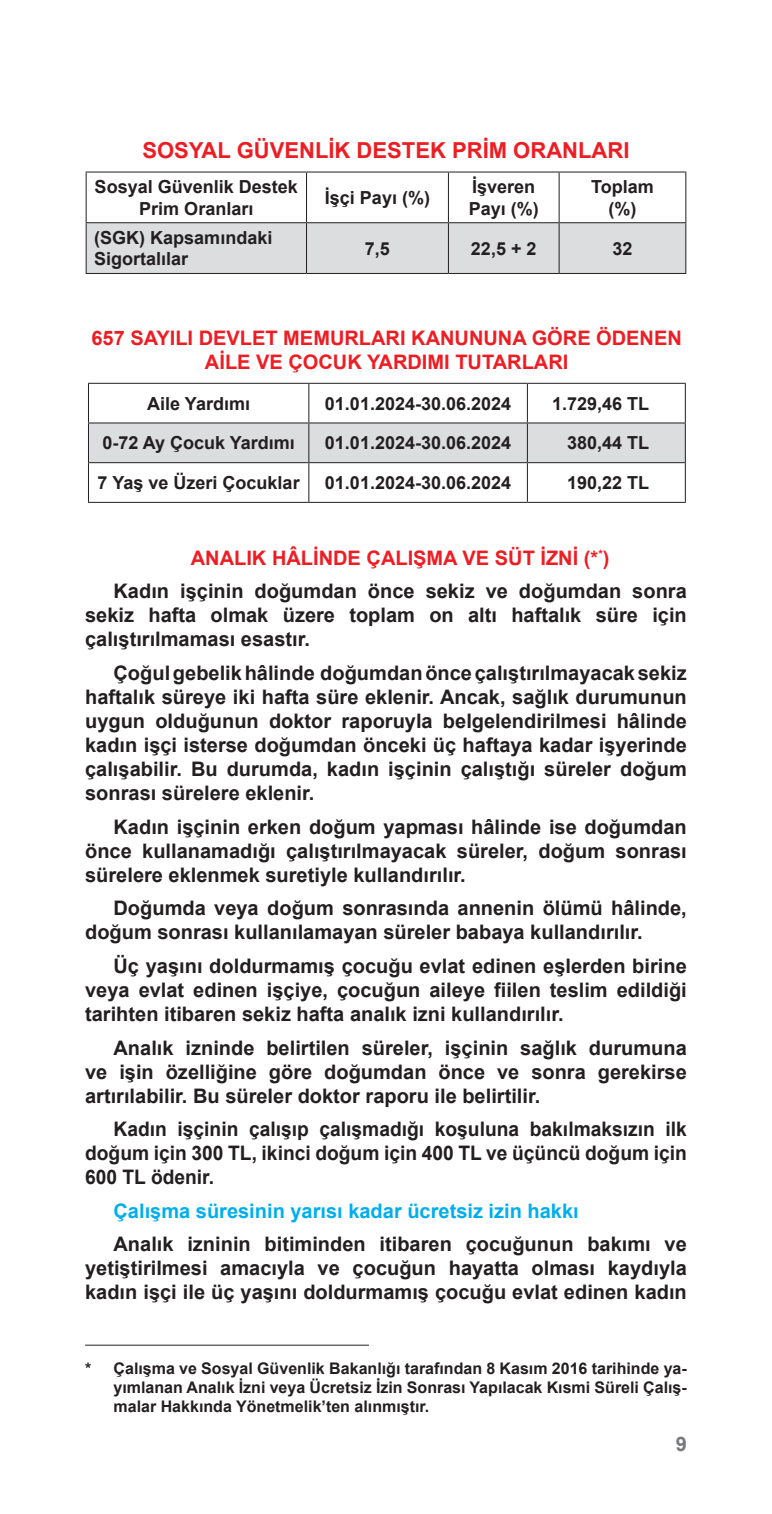
<style>
.page{position:relative;width:772px;height:1514px;background:#fff}
.page>*{position:absolute;margin:0;border:0;box-sizing:border-box;transform-origin:0 0}
.t1{font:700 22px "Arial";color:#ee1d23}
.t2{font:700 20px/24px "Arial";color:#231f20;text-align:justify}
.t3{font:700 20px/24px "Arial";color:#231f20;text-align:justify;scale:.96 1}
.t4{font:700 20px/24px "Arial";color:#ee1d23;text-align:center}
.t5{font:700 20px "Arial";color:#00aeef}
.t6{font:700 20px "Arial";color:#76787b}
.t7{font:700 18px/21.6px "Arial";color:#231f20}
.deepnote{font:700 16px/19.2px "Arial";color:#231f20;text-align:justify}
</style>
<div class="page">
<div style="left:87px;top:223px;width:597px;height:50px;background:#dcdddf"></div>
<hr style="left:86px;top:171px;width:220px;height:1px;background:#231f20">
<hr style="left:86px;top:172px;width:1px;height:50px;background:#231f20">
<hr style="left:306px;top:171px;width:142px;height:1px;background:#231f20">
<hr style="left:306px;top:172px;width:1px;height:50px;background:#231f20">
<hr style="left:448px;top:171px;width:110px;height:1px;background:#231f20">
<hr style="left:447px;top:172px;width:1px;height:50px;background:#231f20">
<hr style="left:558px;top:171px;width:127px;height:1px;background:#231f20">
<hr style="left:558px;top:172px;width:1px;height:50px;background:#231f20">
<hr style="left:684px;top:172px;width:1px;height:50px;background:#231f20">
<hr style="left:86px;top:222px;width:220px;height:1px;background:#231f20">
<hr style="left:86px;top:223px;width:1px;height:50px;background:#231f20">
<hr style="left:306px;top:222px;width:142px;height:1px;background:#231f20">
<hr style="left:306px;top:223px;width:1px;height:50px;background:#231f20">
<hr style="left:448px;top:222px;width:110px;height:1px;background:#231f20">
<hr style="left:447px;top:223px;width:1px;height:50px;background:#231f20">
<hr style="left:558px;top:222px;width:127px;height:1px;background:#231f20">
<hr style="left:558px;top:223px;width:1px;height:50px;background:#231f20">
<hr style="left:684px;top:223px;width:1px;height:50px;background:#231f20">
<hr style="left:86px;top:273px;width:220px;height:1px;background:#231f20">
<hr style="left:306px;top:273px;width:142px;height:1px;background:#231f20">
<hr style="left:448px;top:273px;width:110px;height:1px;background:#231f20">
<hr style="left:558px;top:273px;width:127px;height:1px;background:#231f20">
<svg style="left:89px;top:423px;width:595px;height:79px"></svg>
<hr style="left:88px;top:383px;width:220px;height:1px;background:#231f20">
<hr style="left:88px;top:384px;width:1px;height:38px;background:#231f20">
<hr style="left:308px;top:383px;width:219px;height:1px;background:#231f20">
<hr style="left:308px;top:384px;width:1px;height:38px;background:#231f20">
<hr style="left:527px;top:383px;width:158px;height:1px;background:#231f20">
<hr style="left:526px;top:384px;width:1px;height:38px;background:#231f20">
<hr style="left:684px;top:384px;width:1px;height:38px;background:#231f20">
<hr style="left:88px;top:422px;width:220px;height:1px;background:#231f20">
<hr style="left:88px;top:423px;width:1px;height:39px;background:#231f20">
<hr style="left:308px;top:422px;width:219px;height:1px;background:#231f20">
<hr style="left:308px;top:423px;width:1px;height:39px;background:#231f20">
<hr style="left:527px;top:422px;width:158px;height:1px;background:#231f20">
<hr style="left:526px;top:423px;width:1px;height:39px;background:#231f20">
<hr style="left:684px;top:423px;width:1px;height:39px;background:#231f20">
<hr style="left:88px;top:462px;width:220px;height:1px;background:#231f20">
<hr style="left:88px;top:463px;width:1px;height:39px;background:#231f20">
<hr style="left:308px;top:462px;width:219px;height:1px;background:#231f20">
<hr style="left:308px;top:463px;width:1px;height:39px;background:#231f20">
<hr style="left:527px;top:462px;width:158px;height:1px;background:#231f20">
<hr style="left:526px;top:463px;width:1px;height:39px;background:#231f20">
<hr style="left:684px;top:463px;width:1px;height:39px;background:#231f20">
<hr style="left:88px;top:502px;width:220px;height:1px;background:#231f20">
<hr style="left:308px;top:502px;width:219px;height:1px;background:#231f20">
<hr style="left:527px;top:502px;width:158px;height:1px;background:#231f20">
<hr style="left:85px;top:1344px;width:284px;height:1px;background:#231f20">
<p class="t1" style="left:142px;top:135px;width:488px">SOSYAL GÜVENLİK DESTEK PRİM ORANLARI</p>
<p class="t7" style="left:95px;top:176px;width:205px;text-align:center">Sosyal Güvenlik Destek<br>Prim Oranları</p>
<p class="t7" style="left:324px;top:187px;width:107px">İşçi Payı (%)</p>
<p class="t7" style="left:468px;top:176px;width:72px">İşveren<br>Payı (%)</p>
<p class="t7" style="left:590px;top:176px;width:64px">Toplam</p>
<p class="t7" style="left:608px;top:198px;width:29px">(%)</p>
<p class="t7" style="left:94px;top:227px;width:180px">(SGK) Kapsamındaki<br>Sigortalılar</p>
<p class="t7" style="left:364px;top:238px;width:27px">7,5</p>
<p class="t7" style="left:470px;top:238px;width:67px">22,5 + 2</p>
<p class="t7" style="left:612px;top:238px;width:22px">32</p>
<p class="t4" style="left:91px;top:326px;width:591px">657 SAYILI DEVLET MEMURLARI KANUNUNA GÖRE ÖDENEN<br>AİLE VE ÇOCUK YARDIMI TUTARLARI</p>
<p class="t7" style="left:147px;top:393px;width:104px">Aile Yardımı</p>
<p class="t7" style="left:325px;top:393px;width:188px">01.01.2024-30.06.2024</p>
<p class="t7" style="left:551px;top:393px;width:99px">1.729,46 TL</p>
<p class="t7" style="left:102px;top:432px;width:194px">0-72 Ay Çocuk Yardımı</p>
<p class="t7" style="left:325px;top:432px;width:188px">01.01.2024-30.06.2024</p>
<p class="t7" style="left:566px;top:432px;width:84px">380,44 TL</p>
<p class="t7" style="left:98px;top:472px;width:203px">7 Yaş ve Üzeri Çocuklar</p>
<p class="t7" style="left:325px;top:472px;width:188px">01.01.2024-30.06.2024</p>
<p class="t7" style="left:566px;top:472px;width:84px">190,22 TL</p>
<p class="t4" style="left:191px;top:546px;width:420px">ANALIK HÂLİNDE ÇALIŞMA VE SÜT İZNİ (*<sup>*</sup>)</p>
<p class="t2" style="left:85px;top:579px;width:602px;text-indent:28px">Kadın işçinin doğumdan önce sekiz ve doğumdan sonra sekiz hafta olmak üzere toplam on altı haftalık süre için çalıştırılmaması esastır.</p>
<p class="t2" style="left:85px;top:661px;width:602px;text-indent:28px">Çoğul gebelik hâlinde doğumdan önce çalıştırılmayacak sekiz haftalık süreye iki hafta süre eklenir. Ancak, sağlık durumunun uygun olduğunun doktor raporuyla belgelendirilmesi hâlinde kadın işçi isterse doğumdan önceki üç haftaya kadar işyerinde çalışabilir. Bu durumda, kadın işçinin çalıştığı süreler doğum sonrası sürelere eklenir.</p>
<p class="t2" style="left:85px;top:815px;width:602px;text-indent:28px">Kadın işçinin erken doğum yapması hâlinde ise doğumdan önce kullanamadığı çalıştırılmayacak süreler, doğum sonrası sürelere eklenmek suretiyle kullandırılır.</p>
<p class="t2" style="left:85px;top:896px;width:602px;text-indent:28px">Doğumda veya doğum sonrasında annenin ölümü hâlinde, doğum sonrası kullanılamayan süreler babaya kullandırılır.</p>
<p class="t2" style="left:85px;top:954px;width:602px;text-indent:28px">Üç yaşını doldurmamış çocuğu evlat edinen eşlerden birine veya evlat edinen işçiye, çocuğun aileye fiilen teslim edildiği tarihten itibaren sekiz hafta analık izni kullandırılır.</p>
<p class="t2" style="left:85px;top:1036px;width:602px;text-indent:28px">Analık izninde belirtilen süreler, işçinin sağlık durumuna ve işin özelliğine göre doğumdan önce ve sonra gerekirse artırılabilir. Bu süreler doktor raporu ile belirtilir.</p>
<p class="t3" style="left:85px;top:1117px;width:628px;text-indent:28px">Kadın işçinin çalışıp çalışmadığı koşuluna bakılmaksızın ilk doğum için 300 TL, ikinci doğum için 400 TL ve üçüncü doğum için 600 TL ödenir.</p>
<p class="t5" style="left:113px;top:1196px;width:466px">Çalışma süresinin yarısı kadar ücretsiz izin hakkı</p>
<p class="t2" style="left:85px;top:1232px;width:602px;text-indent:28px">Analık izninin bitiminden itibaren çocuğunun bakımı ve yetiştirilmesi amacıyla ve çocuğun hayatta olması kaydıyla kadın işçi ile üç yaşını doldurmamış çocuğu evlat edinen kadın</p>
<p class="deepnote" style="left:113px;top:1358px;width:574px;text-indent:-28px">* Çalışma ve Sosyal Güvenlik Bakanlığı tarafından 8 Kasım 2016 tarihinde ya&shy;yımlanan Analık İzni veya Ücretsiz İzin Sonrası Yapılacak Kısmi Süreli Çalış&shy;malar Hakkında Yönetmelik’ten alınmıştır.</p>
<p class="t6" style="left:675px;top:1430px;width:13px">9</p>
</div>
